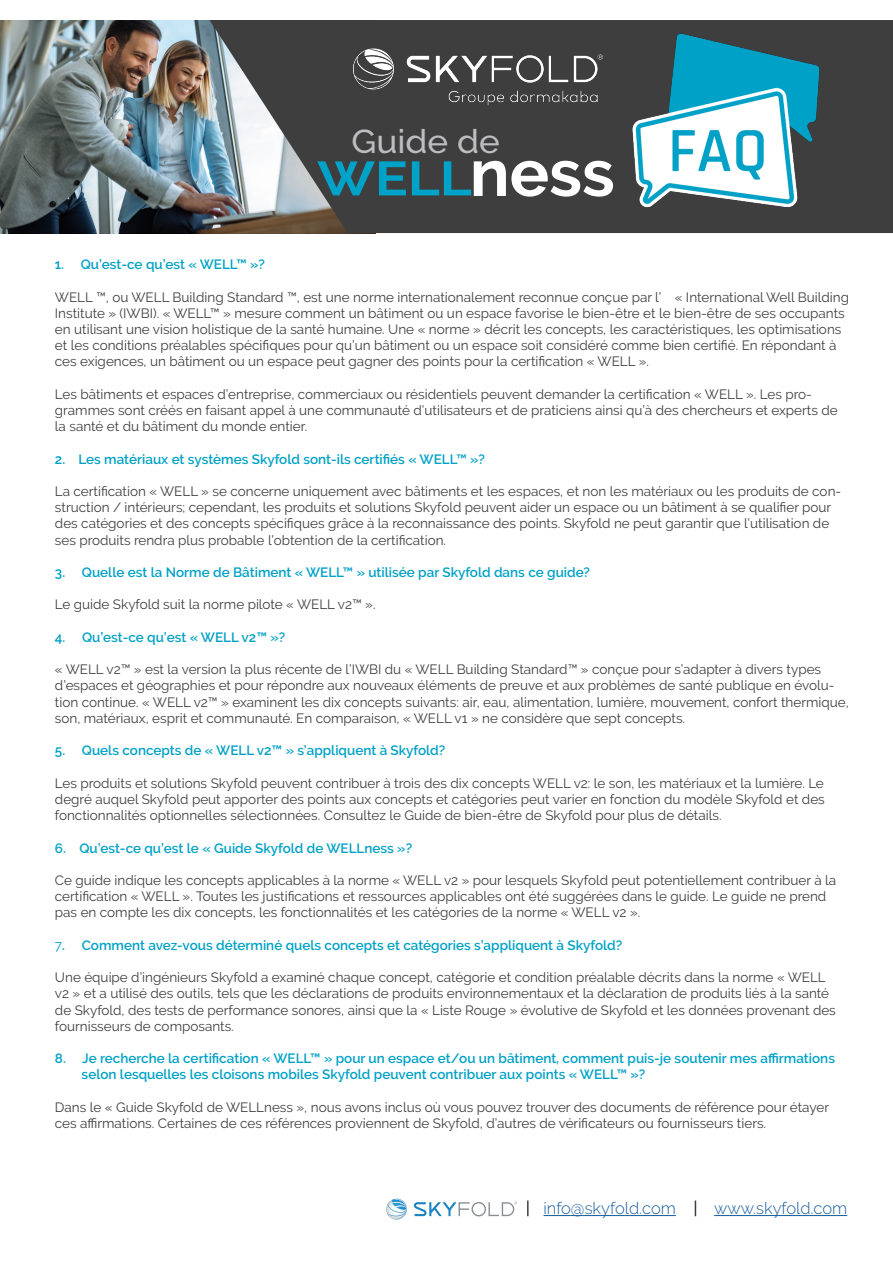
<style>
.page{position:relative;width:893px;height:1263px;background:#fff}
.page>*{position:absolute;margin:0;border:0;box-sizing:border-box;transform-origin:0 0}
.Study{font:700 66px "Raleway";color:#fff}
.Case{font:700 48px "Raleway";color:#00a2c8;scale:1.14 1}
.Text{font:500 33px "Raleway";color:#bdbcbf;scale:1.06 1}
.Text-2{font:300 16.5px "Raleway";color:#175d9e}
.Text-3{font:13.5px/16.2px "Raleway";color:#3e3e3f}
.Text-4{font:600 13.5px/16.2px "Raleway";color:#00a1c6}
.s1{font-weight:400}
</style>
<div class="page">
<img style="left:0;top:20px;width:209px;height:213px">
<svg style="left:209px;top:20px;width:684px;height:213px;background:#545657"></svg>
<img style="left:617px;top:20px;width:221px;height:213px">
<svg style="left:414px;top:1201px;width:103px;height:15px"></svg>
<svg style="left:386px;top:1199px;width:21px;height:20px"></svg>
<hr style="left:714px;top:1215px;width:133px;height:1px;background:#175d9e">
<hr style="left:543px;top:1215px;width:133px;height:1px;background:#175d9e">
<svg style="left:695px;top:1200px;width:1px;height:16px"></svg>
<svg style="left:527px;top:1200px;width:2px;height:16px"></svg>
<img style="left:327px;top:29px;width:299px;height:93px">
<p class="Text" style="left:351px;top:122px;width:141px">Guide de</p>
<p class="Case" style="left:317px;top:151px;width:137px">WELL</p>
<p class="Study" style="left:470px;top:135px;width:147px">ness</p>
<p class="Text-4" style="left:55px;top:256px;width:212px">1. Qu’est-ce qu’est « WELL™ »?</p>
<p class="Text-3" style="left:55px;top:289px;width:795px">WELL ™, ou WELL Building Standard ™, est une norme internationalement reconnue conçue par l’ « International Well Building Institute » (IWBI). « WELL™ » mesure comment un bâtiment ou un espace favorise le bien-être et le bien-être de ses occupants en utilisant une vision holistique de la santé humaine. Une « norme » décrit les concepts, les caractéristiques, les optimisations et les conditions préalables spécifiques pour qu’un bâtiment ou un espace soit considéré comme bien certifié. En répondant à ces exigences, un bâtiment ou un espace peut gagner des points pour la certification « WELL ».</p>
<p class="Text-3" style="left:55px;top:386px;width:784px">Les bâtiments et espaces d’entreprise, commerciaux ou résidentiels peuvent demander la certification « WELL ». Les pro&shy;grammes sont créés en faisant appel à une communauté d’utilisateurs et de praticiens ainsi qu’à des chercheurs et experts de la santé et du bâtiment du monde entier.</p>
<p class="Text-4" style="left:55px;top:451px;width:432px">2. Les matériaux et systèmes Skyfold sont-ils certifiés « WELL™ »?</p>
<p class="Text-3" style="left:55px;top:483px;width:788px">La certification « WELL » se concerne uniquement avec bâtiments et les espaces, et non les matériaux ou les produits de con&shy;struction / intérieurs; cependant, les produits et solutions Skyfold peuvent aider un espace ou un bâtiment à se qualifier pour des catégories et des concepts spécifiques grâce à la reconnaissance des points. Skyfold ne peut garantir que l’utilisation de ses produits rendra plus probable l’obtention de la certification.</p>
<p class="Text-4" style="left:55px;top:564px;width:537px">3. Quelle est la Norme de Bâtiment « WELL™ » utilisée par Skyfold dans ce guide?</p>
<p class="Text-3" style="left:55px;top:596px;width:322px">Le guide Skyfold suit la norme pilote « WELL v2™ ».</p>
<p class="Text-4" style="left:55px;top:629px;width:232px">4. Qu’est-ce qu’est « WELL v2™ »?</p>
<p class="Text-3" style="left:55px;top:661px;width:795px">« WELL v2™ » est la version la plus récente de l’IWBI du « WELL Building Standard™ » conçue pour s’adapter à divers types d’espaces et géographies et pour répondre aux nouveaux éléments de preuve et aux problèmes de santé publique en évolu&shy;tion continue. « WELL v2™ » examinent les dix concepts suivants: air, eau, alimentation, lumière, mouvement, confort thermique, son, matériaux, esprit et communauté. En comparaison, « WELL v1 » ne considère que sept concepts.</p>
<p class="Text-4" style="left:55px;top:742px;width:392px">5. Quels concepts de « WELL v2™ » s’appliquent à Skyfold?</p>
<p class="Text-3" style="left:55px;top:775px;width:771px;text-align:justify">Les produits et solutions Skyfold peuvent contribuer à trois des dix concepts WELL v2: le son, les matériaux et la lumière. Le degré auquel Skyfold peut apporter des points aux concepts et catégories peut varier en fonction du modèle Skyfold et des fonctionnalités optionnelles sélectionnées. Consultez le Guide de bien-être de Skyfold pour plus de détails.</p>
<p class="Text-4" style="left:55px;top:840px;width:359px">6. Qu’est-ce qu’est le « Guide Skyfold de WELLness »?</p>
<p class="Text-3" style="left:55px;top:872px;width:783px">Ce guide indique les concepts applicables à la norme « WELL v2 » pour lesquels Skyfold peut potentiellement contribuer à la certification « WELL ». Toutes les justifications et ressources applicables ont été suggérées dans le guide. Le guide ne prend pas en compte les dix concepts, les fonctionnalités et les catégories de la norme « WELL v2 ».</p>
<p class="Text-4" style="left:55px;top:937px;width:569px"><span class="s1">7</span>. Comment avez-vous déterminé quels concepts et catégories s’appliquent à Skyfold?</p>
<p class="Text-3" style="left:55px;top:969px;width:782px">Une équipe d’ingénieurs Skyfold a examiné chaque concept, catégorie et condition préalable décrits dans la norme « WELL v2 » et a utilisé des outils, tels que les déclarations de produits environnementaux et la déclaration de produits liés à la santé de Skyfold, des tests de performance sonores, ainsi que la « Liste Rouge » évolutive de Skyfold et les données provenant des fournisseurs de composants.</p>
<p class="Text-4" style="left:82px;top:1050px;width:755px;text-indent:-27px">8. Je recherche la certification « WELL™ » pour un espace et/ou un bâtiment, comment puis-je soutenir mes affirmations selon lesquelles les cloisons mobiles Skyfold peuvent contribuer aux points « WELL™ »?</p>
<p class="Text-3" style="left:55px;top:1099px;width:776px">Dans le « Guide Skyfold de WELLness », nous avons inclus où vous pouvez trouver des documents de référence pour étayer ces affirmations. Certaines de ces références proviennent de Skyfold, d’autres de vérificateurs ou fournisseurs tiers.</p>
<p class="Text-2" style="left:543px;top:1199px;width:134px">info@skyfold.com</p>
<p class="Text-2" style="left:714px;top:1199px;width:135px">www.skyfold.com</p>
</div>
